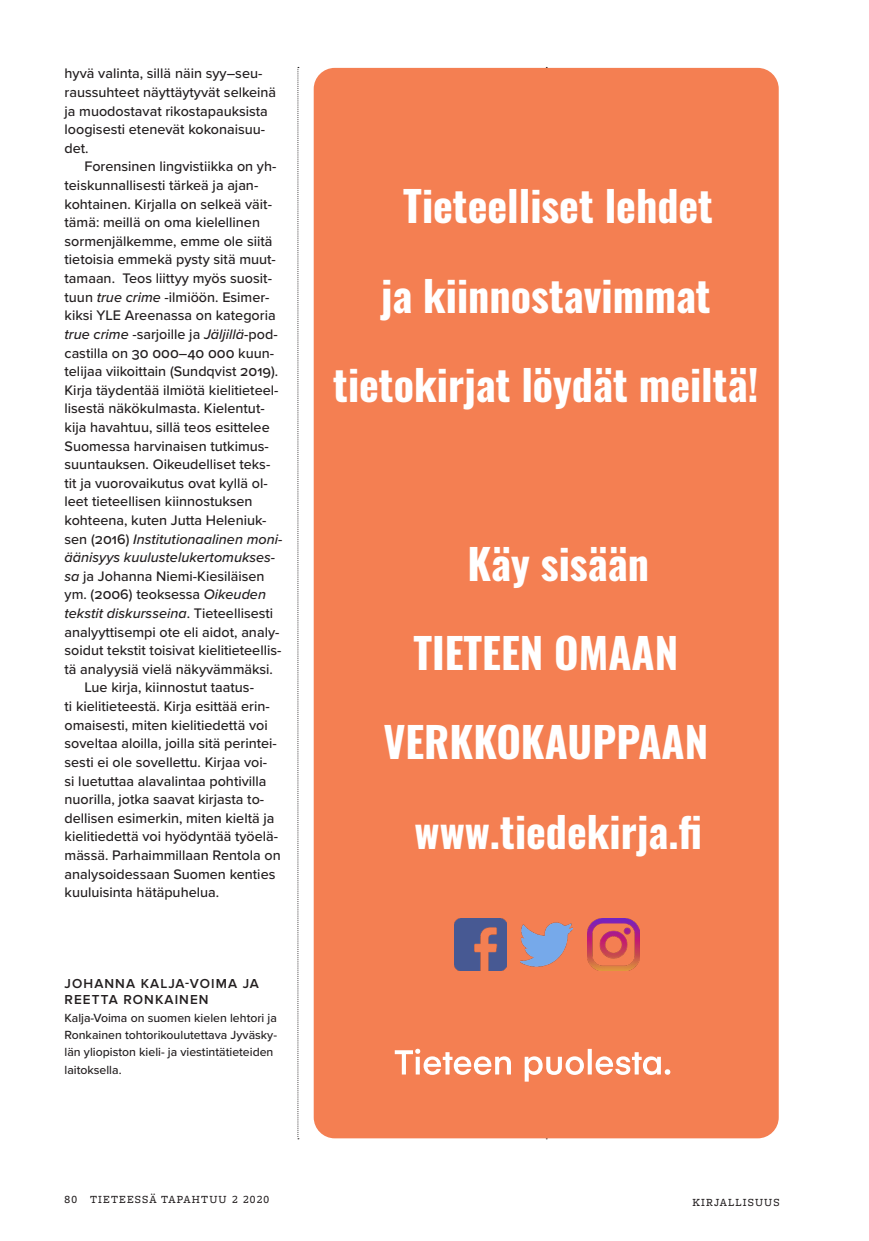
<style>
.page{position:relative;width:869px;height:1241px;background:#fff}
.page>*{position:absolute;margin:0;border:0;box-sizing:border-box;transform-origin:0 0}
.leipis_2_sis{font:700 42px/89.2px "Oswald";color:#fff;text-align:center}
.kirjallisuus_leipis{font:500 14.35px/18.6px "Proxima Nova";color:#231f20}
.kirjoittaja{font:600 13.47px/16.1px "Proxima Nova";letter-spacing:.08em;color:#231f20}
.kirjoittaja_tiedot{font:500 12.25px/17.3px "Proxima Nova";color:#231f20}
.t1{font:500 11.38px "Freight Macro Pro";letter-spacing:.1em;color:#231f20}
.s1{font-style:italic}
</style>
<div class="page">
<svg style="left:297px;top:67px;width:2px;height:1072px"></svg>
<div style="left:313px;top:68px;width:465px;height:1070px;background:#f47f52;border-radius:21px"></div>
<svg style="left:394px;top:67px;width:276px;height:1072px"></svg>
<p class="kirjallisuus_leipis" style="left:64px;top:65px;width:213px">hyvä valinta, sillä näin syy–seu&shy;raussuhteet näyttäytyvät selkeinä ja muodostavat rikostapauksista loogisesti etenevät kokonaisuu&shy;det.</p>
<p class="kirjallisuus_leipis" style="left:64px;top:158px;width:219px;text-indent:20px">Forensinen lingvistiikka on yh&shy;teiskunnallisesti tärkeä ja ajan&shy;kohtainen. Kirjalla on selkeä väit&shy;tämä: meillä on oma kielellinen sormenjälkemme, emme ole siitä tietoisia emmekä pysty sitä muut&shy;tamaan. Teos liittyy myös suosit&shy;tuun <span class="s1">true crime</span> -ilmiöön. Esimer&shy;kiksi YLE Areenassa on kategoria <span class="s1">true crime</span> -sarjoille ja <span class="s1">Jäljillä</span>-pod&shy;castilla on 30 000–40 000 kuun&shy;telijaa viikoittain (Sundqvist 2019).<br>Kirja täydentää ilmiötä kielitieteel&shy;lisestä näkökulmasta. Kielentut&shy;kija havahtuu, sillä teos esittelee Suomessa harvinaisen tutkimus&shy;suuntauksen. Oikeudelliset teks&shy;tit ja vuorovaikutus ovat kyllä ol&shy;leet tieteellisen kiinnostuksen kohteena, kuten Jutta Heleniuk&shy;sen (2016) <span class="s1">Institutionaalinen moni&shy;äänisyys kuulustelukertomukses&shy;sa</span> ja Johanna Niemi-Kiesiläisen ym. (2006) teoksessa <span class="s1">Oikeuden tekstit diskursseina</span>. Tieteellisesti analyyttisempi ote eli aidot, analy&shy;soidut tekstit toisivat kielitieteellis&shy;tä analyysiä vielä näkyvämmäksi.</p>
<p class="kirjallisuus_leipis" style="left:64px;top:678px;width:217px;text-indent:20px">Lue kirja, kiinnostut taatus-<br>ti kielitieteestä. Kirja esittää erin&shy;omaisesti, miten kielitiedettä voi soveltaa aloilla, joilla sitä perintei&shy;sesti ei ole sovellettu. Kirjaa voi-<br>si luetuttaa alavalintaa pohtivilla nuorilla, jotka saavat kirjasta to&shy;dellisen esimerkin, miten kieltä ja kielitiedettä voi hyödyntää työelä&shy;mässä. Parhaimmillaan Rentola on analysoidessaan Suomen kenties kuuluisinta hätäpuhelua.</p>
<p class="kirjoittaja" style="left:64px;top:975px;width:196px">JOHANNA KALJA-VOIMA JA<br>REETTA RONKAINEN</p>
<p class="kirjoittaja_tiedot" style="left:64px;top:1008px;width:214px">Kalja-Voima on suomen kielen lehtori ja Ronkainen tohtorikoulutettava Jyväsky&shy;län yliopiston kieli- ja viestintätieteiden laitoksella.</p>
<p class="leipis_2_sis" style="left:333px;top:164px;width:426px">Tieteelliset lehdet<br>ja kiinnostavimmat tietokirjat löydät meiltä!</p>
<p class="leipis_2_sis" style="left:383px;top:521px;width:326px">Käy sisään<br>TIETEEN OMAAN<br>VERKKOKAUPPAAN</p>
<p class="leipis_2_sis" style="left:414px;top:789px;width:289px">www.tiedekirja.fi</p>
<p class="t1" style="left:64px;top:1191px;width:206px">80 TIETEESSÄ TAPAHTUU 2 2020</p>
<p class="t1" style="left:692px;top:1194px;width:89px">KIRJALLISUUS</p>
</div>
